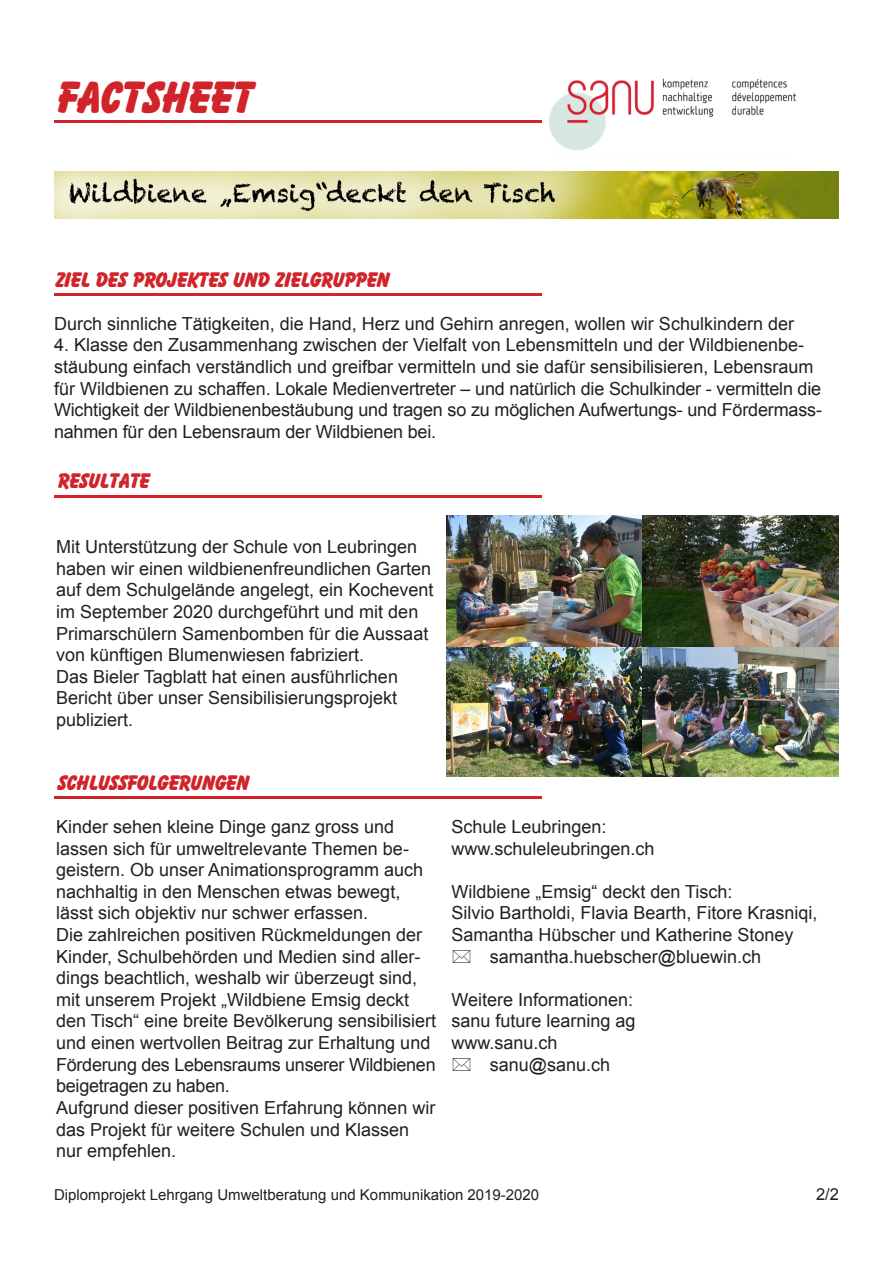
<style>
.page{position:relative;width:893px;height:1263px;background:#fff}
.page>*{position:absolute;margin:0;border:0;box-sizing:border-box;transform-origin:0 0}
.t1{font:45px "BA10";color:#d1232a}
.t2{font:21px "BA10";color:#d1232a}
.t3{font:18px/21.6px "Arial";color:#231f20}
.t4{font:16.5px "Arial";color:#231f20}
.t5{font:15px "Arial";color:#231f20}
</style>
<div class="page">
<img style="left:54px;top:171px;width:785px;height:47px">
<img style="left:541px;top:78px;width:256px;height:72px">
<hr style="left:54px;top:121px;width:487px;height:2px;background:#d1232a">
<hr style="left:54px;top:293px;width:487px;height:3px;background:#d1232a">
<img style="left:446px;top:515px;width:393px;height:262px">
<hr style="left:54px;top:495px;width:487px;height:3px;background:#d1232a">
<hr style="left:54px;top:797px;width:487px;height:2px;background:#d1232a">
<p class="t1" style="left:54px;top:70px;width:198px">FACTSHEET</p>
<p class="t2" style="left:54px;top:267px;width:336px">ZIEL DES PROJEKTES UND ZIELGRUPPEN</p>
<p class="t3" style="left:54px;top:313px;width:741px">Durch sinnliche Tätigkeiten, die Hand, Herz und Gehirn anregen, wollen wir Schulkindern der</p>
<p class="t3" style="left:54px;top:334px;width:770px">4. Klasse den Zusammenhang zwischen der Vielfalt von Lebensmitteln und der Wildbienenbe&shy;stäubung einfach verständlich und greifbar vermitteln und sie dafür sensibilisieren, Lebensraum für Wildbienen zu schaffen. Lokale Medienvertreter – und natürlich die Schulkinder - vermitteln die Wichtigkeit der Wildbienenbestäubung und tragen so zu möglichen Aufwertungs- und Fördermass&shy;nahmen für den Lebensraum der Wildbienen bei.</p>
<p class="t2" style="left:56px;top:468px;width:94px">RESULTATE</p>
<p class="t3" style="left:56px;top:536px;width:379px">Mit Unterstützung der Schule von Leubringen haben wir einen wildbienenfreundlichen Garten auf dem Schulgelände angelegt, ein Kochevent im September 2020 durchgeführt und mit den Primarschülern Samenbomben für die Aussaat von künftigen Blumenwiesen fabriziert.</p>
<p class="t3" style="left:56px;top:666px;width:343px;text-align:justify">Das Bieler Tagblatt hat einen ausführlichen Bericht über unser Sensibilisierungsprojekt publiziert.</p>
<p class="t2" style="left:56px;top:770px;width:193px">SCHLUSSFOLGERUNGEN</p>
<p class="t3" style="left:56px;top:816px;width:369px">Kinder sehen kleine Dinge ganz gross und lassen sich für umweltrelevante Themen be&shy;geistern. Ob unser Animationsprogramm auch nachhaltig in den Menschen etwas bewegt, lässt sich objektiv nur schwer erfassen.</p>
<p class="t3" style="left:56px;top:924px;width:382px">Die zahlreichen positiven Rückmeldungen der Kinder, Schulbehörden und Medien sind aller&shy;dings beachtlich, weshalb wir überzeugt sind, mit unserem Projekt „Wildbiene Emsig deckt den Tisch“ eine breite Bevölkerung sensibilisiert und einen wertvollen Beitrag zur Erhaltung und Förderung des Lebensraums unserer Wildbienen beigetragen zu haben.</p>
<p class="t3" style="left:56px;top:1097px;width:381px">Aufgrund dieser positiven Erfahrung können wir das Projekt für weitere Schulen und Klassen nur empfehlen.</p>
<p class="t3" style="left:451px;top:816px;width:157px">Schule Leubringen:</p>
<p class="t3" style="left:451px;top:838px;width:205px">www.schuleleubringen.ch</p>
<p class="t3" style="left:451px;top:881px;width:283px">Wildbiene „Emsig“ deckt den Tisch:</p>
<p class="t3" style="left:451px;top:902px;width:368px">Silvio Bartholdi, Flavia Bearth, Fitore Krasniqi,<br>Samantha Hübscher und Katherine Stoney</p>
<p class="t3" style="left:490px;top:946px;width:273px">samantha.huebscher@bluewin.ch</p>
<p class="t3" style="left:451px;top:989px;width:183px">Weitere Informationen:</p>
<p class="t3" style="left:451px;top:1010px;width:186px">sanu future learning ag</p>
<p class="t3" style="left:451px;top:1032px;width:108px">www.sanu.ch</p>
<p class="t3" style="left:490px;top:1054px;width:122px">sanu@sanu.ch</p>
<p class="t5" style="left:54px;top:1184px;width:487px">Diplomprojekt Lehrgang Umweltberatung und Kommunikation 2019-2020</p>
<p class="t4" style="left:816px;top:1183px;width:24px">2/2</p>
</div>
